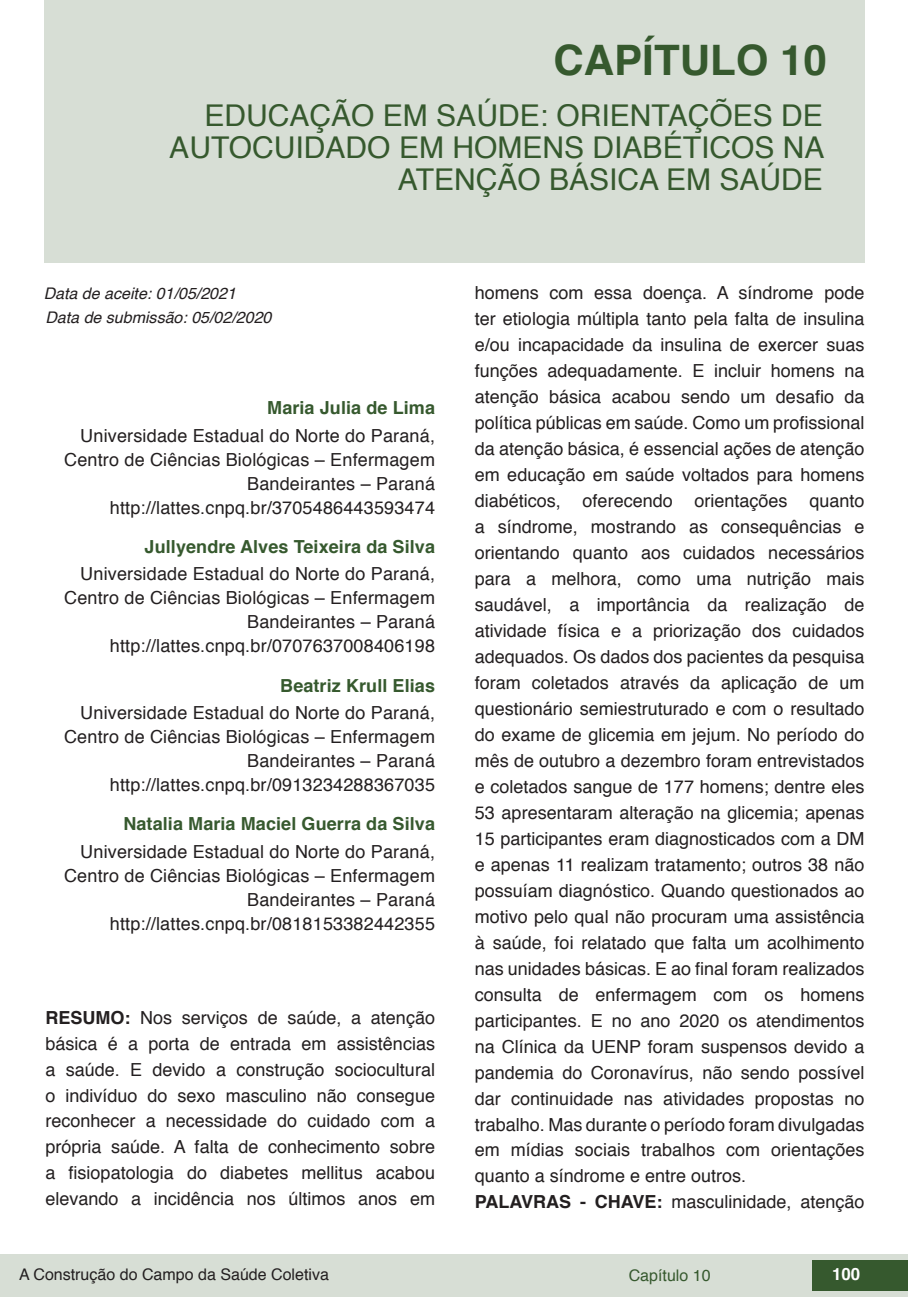
<style>
.page{position:relative;width:908px;height:1304px;background:#fff}
.page>*{position:absolute;margin:0;border:0;box-sizing:border-box;transform-origin:0 0}
.t1{font:700 42px "Helvetica";color:#36592e}
.t2{font:30px/32px "Helvetica";color:#36592e;text-align:right}
.t3{font:18px/26px "Helvetica";color:#231f20;text-align:right}
.t4{font:700 18px "Helvetica";letter-spacing:.005em;color:#36592e}
.t5{font:700 16.8px "Helvetica";color:#fff}
.t6{font:italic 16px "Helvetica";color:#231f20}
.t7{font:16px "Helvetica";color:#231f20}
.t8{font:16px "Helvetica";color:#36592e}
.s1{font-weight:700}
</style>
<div class="page">
<div style="left:0;top:1254px;width:906px;height:43px;background:#d7ded5"></div>
<div style="left:812px;top:1261px;width:95px;height:30px;background:#36592e"></div>
<div style="left:44px;top:0;width:819px;height:263px;background:#d7ded5"></div>
<h1 class="t1" style="left:553px;top:26px;width:275px">CAPÍTULO 10</h1>
<h2 class="t2" style="left:169px;top:101px;width:656px">EDUCAÇÃO EM SAÚDE: ORIENTAÇÕES DE<br>AUTOCUIDADO EM HOMENS DIABÉTICOS NA<br>ATENÇÃO BÁSICA EM SAÚDE</h2>
<p class="t6" style="left:44px;top:280px;width:194px">Data de aceite: 01/05/2021</p>
<p class="t6" style="left:45px;top:305px;width:227px">Data de submissão: 05/02/2020</p>
<p class="t4" style="left:267px;top:393px;width:169px">Maria Julia de Lima</p>
<p class="t3" style="left:64px;top:424px;width:372px;line-height:24px">Universidade Estadual do Norte do Paraná, Centro de Ciências Biológicas – Enfermagem Bandeirantes – Paraná http://lattes.cnpq.br/3705486443593474</p>
<p class="t4" style="left:145px;top:532px;width:292px">Jullyendre Alves Teixeira da Silva</p>
<p class="t3" style="left:64px;top:562px;width:372px;line-height:24px">Universidade Estadual do Norte do Paraná, Centro de Ciências Biológicas – Enfermagem Bandeirantes – Paraná http://lattes.cnpq.br/0707637008406198</p>
<p class="t4" style="left:280px;top:671px;width:156px">Beatriz Krull Elias</p>
<p class="t3" style="left:64px;top:701px;width:372px;line-height:24px">Universidade Estadual do Norte do Paraná, Centro de Ciências Biológicas – Enfermagem Bandeirantes – Paraná http://lattes.cnpq.br/0913234288367035</p>
<p class="t4" style="left:123px;top:809px;width:313px">Natalia Maria Maciel Guerra da Silva</p>
<p class="t3" style="left:64px;top:840px;width:372px;line-height:24px">Universidade Estadual do Norte do Paraná, Centro de Ciências Biológicas – Enfermagem Bandeirantes – Paraná http://lattes.cnpq.br/0818153382442355</p>
<p class="t3" style="left:45px;top:1005px;width:391px;text-align:justify"><span class="s1">RESUMO:</span> Nos serviços de saúde, a atenção básica é a porta de entrada em assistências a saúde. E devido a construção sociocultural o indivíduo do sexo masculino não consegue reconhecer a necessidade do cuidado com a própria saúde. A falta de conhecimento sobre a fisiopatologia do diabetes mellitus acabou elevando a incidência nos últimos anos em</p>
<p class="t3" style="left:474px;top:280px;width:391px;text-align:left">homens com essa doença. A síndrome pode ter etiologia múltipla tanto pela falta de insulina e/ou incapacidade da insulina de exercer suas funções adequadamente. E incluir homens na atenção básica acabou sendo um desafio da política públicas em saúde. Como um profissional da atenção básica, é essencial ações de atenção em educação em saúde voltados para homens diabéticos, oferecendo orientações quanto a síndrome, mostrando as consequências e orientando quanto aos cuidados necessários para a melhora, como uma nutrição mais saudável, a importância da realização de atividade física e a priorização dos cuidados adequados. Os dados dos pacientes da pesquisa foram coletados através da aplicação de um questionário semiestruturado e com o resultado do exame de glicemia em jejum. No período do mês de outubro a dezembro foram entrevistados e coletados sangue de 177 homens; dentre eles 53 apresentaram alteração na glicemia; apenas 15 participantes eram diagnosticados com a DM e apenas 11 realizam tratamento; outros 38 não possuíam diagnóstico. Quando questionados ao motivo pelo qual não procuram uma assistência à saúde, foi relatado que falta um acolhimento nas unidades básicas. E ao final foram realizados consulta de enfermagem com os homens participantes. E no ano 2020 os atendimentos na Clínica da UENP foram suspensos devido a pandemia do Coronavírus, não sendo possível dar continuidade nas atividades propostas no trabalho. Mas durante o período foram divulgadas em mídias sociais trabalhos com orientações quanto a síndrome e entre outros.<br><span class="s1">PALAVRAS - CHAVE:</span> masculinidade, atenção</p>
<p class="t7" style="left:19px;top:1262px;width:311px">A Construção do Campo da Saúde Coletiva</p>
<p class="t8" style="left:628px;top:1263px;width:83px">Capítulo 10</p>
<p class="t5" style="left:831px;top:1261px;width:30px">100</p>
</div>
